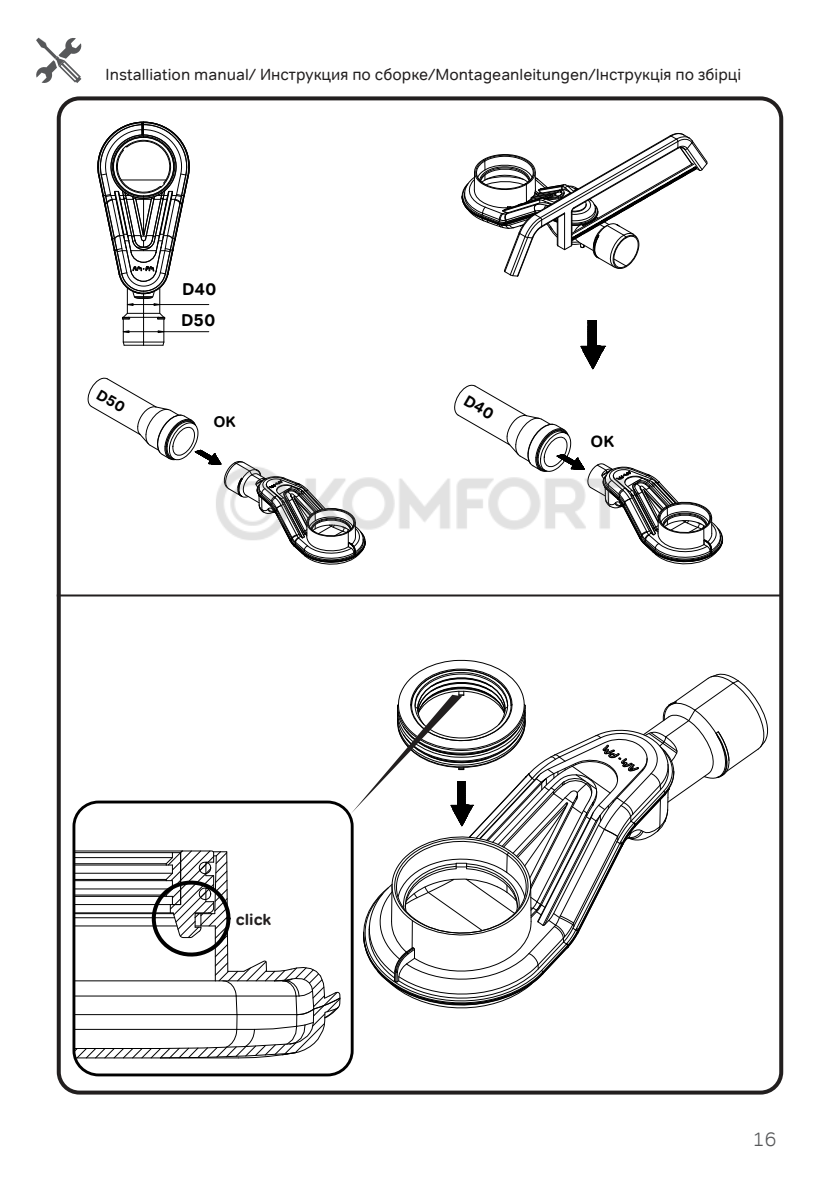
<style>
.page{position:relative;width:840px;height:1191px;background:#fff}
.page>*{position:absolute;margin:0;border:0;box-sizing:border-box;transform-origin:0 0}
.t1{font:300 20px "Tondo Corp";color:#57585a}
.t2{font:700 17.2px "Tondo Corp";color:#000}
.t3{font:16px "Tondo Corp";color:#221f1f}
.t4{font:700 16px "Tondo Corp";color:#221f1f}
.t5{font:700 16px "Tondo Corp";color:#000}
.t6{font:700 15.2px "Tondo Corp";color:#000}
</style>
<div class="page">
<hr style="left:57px;top:594px;width:724px;height:2px;background:#221f1f">
<div style="left:57px;top:96px;width:725px;height:998px;border:4px solid #221f1f;border-radius:21px"></div>
<svg style="left:36px;top:37px;width:46px;height:46px"></svg>
<hr style="left:164px;top:331px;width:45px;height:1px;background:#000">
<hr style="left:127px;top:304px;width:82px;height:1px;background:#000">
<svg style="left:97px;top:122px;width:97px;height:224px"></svg>
<svg style="left:461px;top:133px;width:246px;height:144px"></svg>
<svg style="left:580px;top:320px;width:27px;height:50px"></svg>
<svg style="left:351px;top:659px;width:418px;height:356px"></svg>
<div style="left:72px;top:800px;width:281px;height:276px;border:3px solid #000;border-radius:24px"></div>
<svg style="left:74px;top:850px;width:267px;height:209px"></svg>
<img style="left:367px;top:477px;width:81px;height:53px">
<svg style="left:448px;top:384px;width:276px;height:181px"></svg>
<svg style="left:87px;top:377px;width:280px;height:188px"></svg>
<p class="t3" style="left:106px;top:64px;width:636px">Installiation manual/ Инструкция по сборке/Montageanleitungen/Інструкція по збірці</p>
<p class="t2" style="left:182px;top:279px;width:36px">D40</p>
<p class="t2" style="left:181px;top:310px;width:36px">D50</p>
<p class="t6" style="left:213px;top:412px;width:24px">OK</p>
<p class="t5" style="left:590px;top:432px;width:25px">OK</p>
<p class="t4" style="left:236px;top:909px;width:37px">click</p>
<p class="t1" style="left:752px;top:1127px;width:26px">16</p>
</div>
